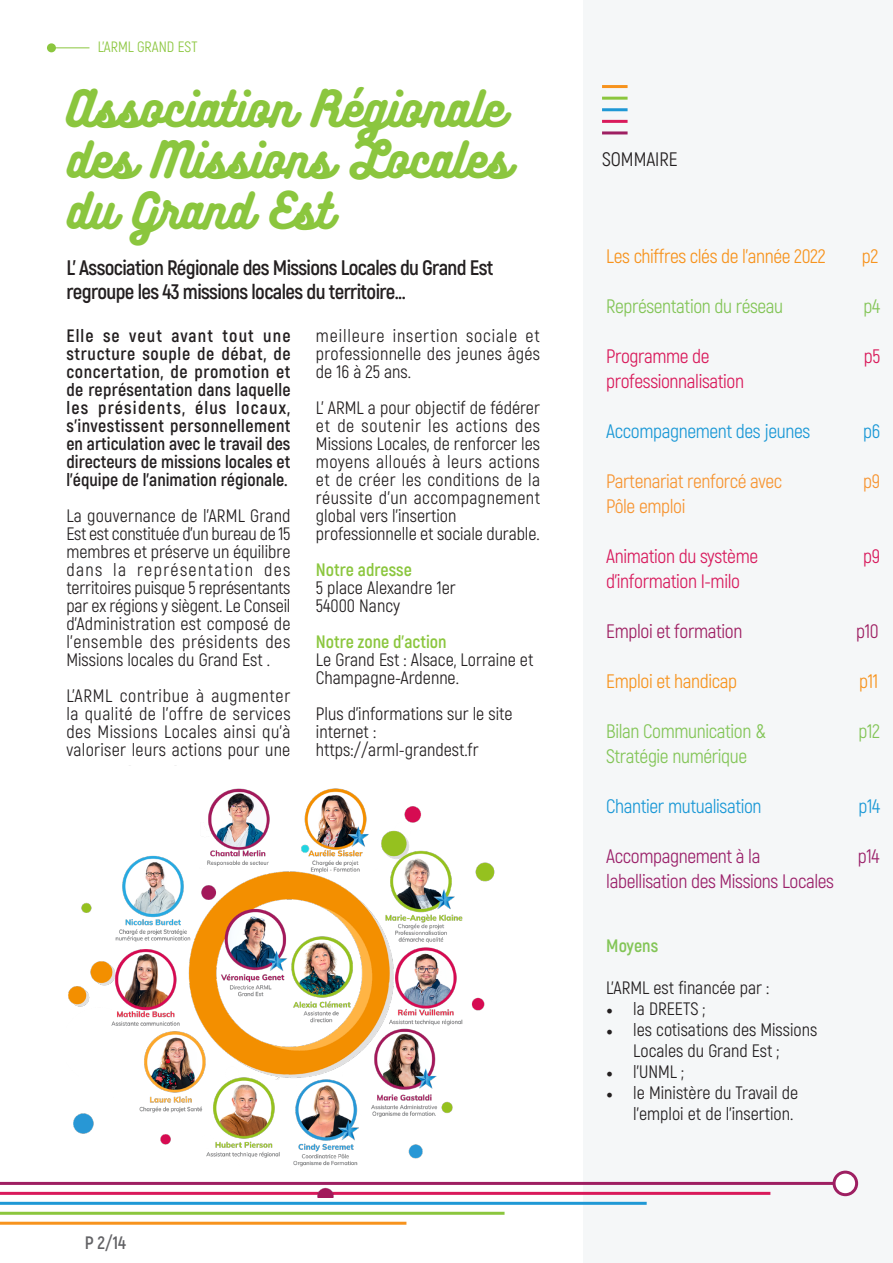
<style>
.page{position:relative;width:893px;height:1263px;background:#fff}
.page>*{position:absolute;margin:0;border:0;box-sizing:border-box;transform-origin:0 0}
.Grand_titre{font:45px "Bukhari Script";color:#8bc63e}
.Chapo{font:700 21px/24px "Akrobat";letter-spacing:-.03em;color:#231f20}
.t1{font:19.5px "Akrobat";letter-spacing:-.02em;color:#83c557}
.t2{font:19.5px "Akrobat";letter-spacing:-.02em;color:#9b216a}
.t3{font:19.5px "Akrobat";letter-spacing:-.02em;color:#f7931d}
.t4{font:19.5px "Akrobat";letter-spacing:-.02em;color:#1a98d6}
.t5{font:19.5px "Akrobat";letter-spacing:-.02em;color:#d81b5d}
.t6{font:19.5px "Akrobat";letter-spacing:-.02em;color:#f79532}
.t7{font:19.5px "Akrobat";letter-spacing:-.02em;color:#d91a5b}
.t8{font:19.5px "Akrobat";letter-spacing:-.02em;color:#9e1f62}
.Enc1_Texte{font:19.5px "Akrobat";color:#231f20}
.Texte_courant_justif{font:18px/18px "Akrobat";color:#231f20;text-align:justify}
.Texte_courant_justif-2{font:700 18px/18px "Akrobat";color:#231f20;text-align:justify}
.Texte_courant_justif-3{font:700 18px "Akrobat";color:#8bc63e}
.t9{font:700 18px "Akrobat";color:#83c557}
.t10{font:700 18px "Akrobat";color:#636366}
.t11{font:15px "Akrobat";color:#8bc63e}
.s1{font-family:"Minion Pro"}
</style>
<div class="page">
<div style="left:584px;top:0;width:309px;height:1263px;background:#f5f7f8"></div>
<hr style="left:602px;top:131px;width:26px;height:3px;background:#9e1f62">
<hr style="left:602px;top:120px;width:26px;height:3px;background:#d91a5b">
<hr style="left:602px;top:108px;width:26px;height:3px;background:#1f98d5">
<hr style="left:602px;top:97px;width:26px;height:3px;background:#8bc63e">
<hr style="left:602px;top:85px;width:26px;height:3px;background:#f7931d">
<hr style="left:0;top:1182px;width:846px;height:3px;background:#9e1f62">
<svg style="left:832px;top:1170px;width:26px;height:26px"></svg>
<hr style="left:0;top:1192px;width:770px;height:3px;background:#d91a5b">
<hr style="left:0;top:1202px;width:647px;height:3px;background:#1f98d5">
<hr style="left:0;top:1212px;width:505px;height:3px;background:#8bc63e">
<hr style="left:0;top:1222px;width:406px;height:3px;background:#f7931d">
<hr style="left:51px;top:47px;width:38px;height:1px;background:#8bc63e">
<div style="left:47px;top:43px;width:9px;height:9px;background:#8bc63e;border-radius:50%"></div>
<img style="left:66px;top:788px;width:474px;height:410px">
<p class="t11" style="left:98px;top:38px;width:101px">L'ARML GRAND EST</p>
<p class="Grand_titre" style="left:67px;top:85px;width:439px">Association Régionale</p>
<p class="Grand_titre" style="left:67px;top:136px;width:444px">des Missions Locales</p>
<p class="Grand_titre" style="left:67px;top:187px;width:266px">du Grand Est</p>
<p class="Chapo" style="left:66px;top:255px;width:429px">L’ Association Régionale des Missions Locales du Grand Est regroupe les 43 missions locales du territoire...</p>
<p class="Texte_courant_justif-2" style="left:66px;top:327px;width:226px">Elle se veut avant tout une structure souple de débat, de concertation, de promotion et de représentation dans laquelle les présidents, élus locaux, s’investissent personnellement en articulation avec le travail des directeurs de missions locales et l’équipe de l’animation régionale.</p>
<p class="Texte_courant_justif" style="left:66px;top:507px;width:226px">La gouvernance de l’ARML Grand Est est constituée d’un bureau de 15 membres et préserve un équilibre dans la représentation des territoires puisque 5 représentants par ex régions y siègent. Le Conseil d’Administration est composé de l’ensemble des présidents des Missions locales du Grand Est .</p>
<p class="Texte_courant_justif" style="left:66px;top:687px;width:226px">L’ARML contribue à augmenter la qualité de l’offre de services des Missions Locales ainsi qu’à valoriser leurs actions pour une</p>
<p class="Texte_courant_justif" style="left:316px;top:327px;width:226px">meilleure insertion sociale et professionnelle des jeunes âgés de 16 à 25 ans.</p>
<p class="Texte_courant_justif" style="left:316px;top:399px;width:226px">L’ ARML a pour objectif de fédérer et de soutenir les actions des Missions Locales, de renforcer les moyens alloués à leurs actions et de créer les conditions de la réussite d’un accompagnement global vers l’insertion</p>
<p class="Texte_courant_justif" style="left:316px;top:525px;width:225px">professionnelle et sociale durable.</p>
<p class="Texte_courant_justif-3" style="left:316px;top:559px;width:97px">Notre adresse</p>
<p class="Texte_courant_justif" style="left:316px;top:579px;width:141px">5 place Alexandre 1er</p>
<p class="Texte_courant_justif" style="left:316px;top:597px;width:86px">54000 Nancy</p>
<p class="Texte_courant_justif-3" style="left:316px;top:631px;width:132px">Notre zone d'action</p>
<p class="Texte_courant_justif" style="left:316px;top:651px;width:219px">Le Grand Est : Alsace, Lorraine et<br>Champagne-Ardenne.</p>
<p class="Texte_courant_justif" style="left:316px;top:705px;width:198px">Plus d’informations sur le site internet :</p>
<p class="Texte_courant_justif" style="left:316px;top:741px;width:164px">https://arml-grandest.fr</p>
<p class="t10" style="left:85px;top:1231px;width:43px">P 2/14</p>
<p class="Enc1_Texte" style="left:602px;top:148px;width:77px">SOMMAIRE</p>
<p class="t3" style="left:606px;top:244px;width:221px">Les chiffres clés de l’année 2022</p>
<p class="t3" style="left:862px;top:244px;width:18px">p2</p>
<p class="t1" style="left:606px;top:294px;width:178px">Représentation du réseau</p>
<p class="t1" style="left:864px;top:294px;width:18px">p4</p>
<p class="t7" style="left:606px;top:344px;width:105px">Programme de</p>
<p class="t7" style="left:864px;top:344px;width:18px">p5</p>
<p class="t7" style="left:606px;top:369px;width:139px">professionnalisation</p>
<p class="t4" style="left:606px;top:419px;width:206px">Accompagnement des jeunes</p>
<p class="t4" style="left:863px;top:419px;width:19px">p6</p>
<p class="t6" style="left:606px;top:469px;width:177px">Partenariat renforcé avec</p>
<p class="t6" style="left:863px;top:469px;width:19px">p9</p>
<p class="t6" style="left:606px;top:494px;width:81px">Pôle emploi</p>
<p class="t5" style="left:606px;top:544px;width:153px">Animation du système</p>
<p class="t5" style="left:863px;top:544px;width:19px">p9</p>
<p class="t5" style="left:606px;top:569px;width:135px">d'information I-milo</p>
<p class="t8" style="left:606px;top:619px;width:138px">Emploi et formation</p>
<p class="t8" style="left:856px;top:619px;width:24px">p10</p>
<p class="t3" style="left:606px;top:669px;width:132px">Emploi et handicap</p>
<p class="t3" style="left:859px;top:669px;width:21px">p11</p>
<p class="t1" style="left:606px;top:719px;width:161px">Bilan Communication &amp;</p>
<p class="t1" style="left:859px;top:719px;width:23px">p12</p>
<p class="t1" style="left:606px;top:744px;width:142px">Stratégie numérique</p>
<p class="t4" style="left:606px;top:794px;width:157px">Chantier mutualisation</p>
<p class="t4" style="left:858px;top:794px;width:23px">p14</p>
<p class="t2" style="left:606px;top:844px;width:156px">Accompagnement à la</p>
<p class="t2" style="left:858px;top:844px;width:23px">p14</p>
<p class="t2" style="left:606px;top:869px;width:229px">labellisation des Missions Locales</p>
<p class="t9" style="left:606px;top:934px;width:53px">Moyens</p>
<p class="Texte_courant_justif" style="left:606px;top:978px;width:165px">L'ARML est financée par :</p>
<p class="Texte_courant_justif" style="left:606px;top:999px;width:101px"><span class="s1">•</span> la DREETS ;</p>
<p class="Texte_courant_justif" style="left:633px;top:1019px;width:185px;line-height:21px;text-indent:-27px"><span class="s1">•</span> les cotisations des Missions<br>Locales du Grand Est ;</p>
<p class="Texte_courant_justif" style="left:606px;top:1062px;width:79px"><span class="s1">•</span> l'UNML ;</p>
<p class="Texte_courant_justif" style="left:606px;top:1082px;width:193px;line-height:21px;text-align:right"><span class="s1">•</span> le Ministère du Travail de l'emploi et de l'insertion.</p>
</div>
